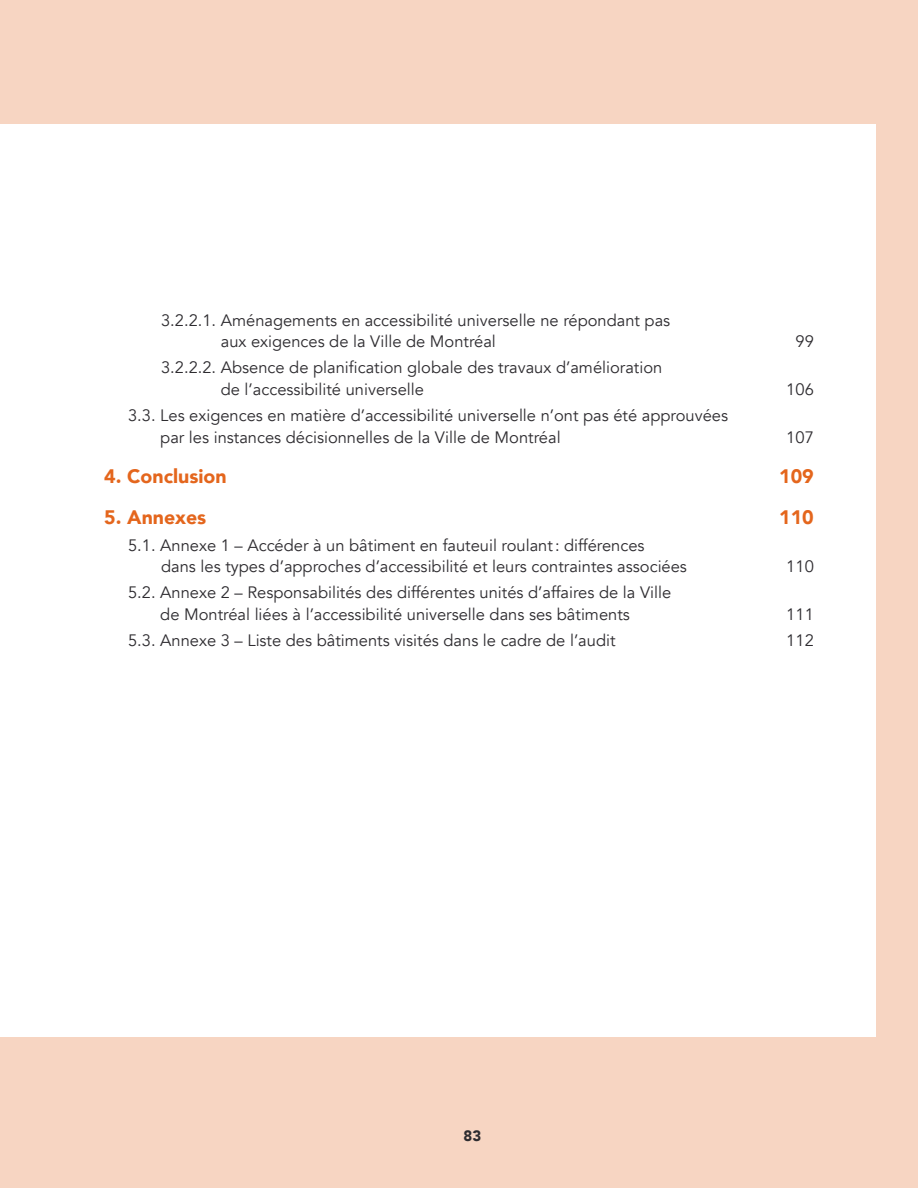
<style>
.page{position:relative;width:918px;height:1188px;background:#f7d5c2}
.page>*{position:absolute;margin:0;border:0;box-sizing:border-box;transform-origin:0 0}
.t1{font:900 19.5px "Avenir";color:#e4661d}
.t2{font:16.5px/21px "Avenir";color:#2e2c30}
.t3{font:900 15px "Avenir";color:#2e2c30}
</style>
<div class="page">
<div style="left:0;top:124px;width:875px;height:912px;background:#fff"></div>
<p class="t2" style="left:221px;top:310px;width:451px;text-indent:-60px">3.2.2.1. Aménagements en accessibilité universelle ne répondant pas aux exigences de la Ville de Montréal</p>
<p class="t2" style="left:221px;top:358px;width:443px;text-indent:-60px">3.2.2.2. Absence de planification globale des travaux d’amélioration de l’accessibilité universelle</p>
<p class="t2" style="left:160px;top:406px;width:569px;text-indent:-32px">3.3. Les exigences en matière d’accessibilité universelle n’ont pas été approuvées par les instances décisionnelles de la Ville de Montréal</p>
<p class="t2" style="left:795px;top:331px;width:20px">99</p>
<p class="t2" style="left:786px;top:379px;width:29px">106</p>
<p class="t2" style="left:786px;top:427px;width:29px">107</p>
<p class="t1" style="left:104px;top:460px;width:124px">4. Conclusion</p>
<p class="t1" style="left:779px;top:460px;width:36px">109</p>
<p class="t1" style="left:104px;top:500px;width:104px">5. Annexes</p>
<p class="t1" style="left:779px;top:500px;width:36px">110</p>
<p class="t2" style="left:161px;top:535px;width:527px;text-indent:-33px">5.1. Annexe 1 – Accéder à un bâtiment en fauteuil roulant: différences<br>dans les types d’approches d’accessibilité et leurs contraintes associées</p>
<p class="t2" style="left:786px;top:556px;width:29px">110</p>
<p class="t2" style="left:128px;top:583px;width:545px;text-align:center">5.2. Annexe 2 – Responsabilités des différentes unités d’affaires de la Ville de Montréal liées à l’accessibilité universelle dans ses bâtiments</p>
<p class="t2" style="left:786px;top:604px;width:29px">111</p>
<p class="t2" style="left:128px;top:631px;width:489px">5.3. Annexe 3 – Liste des bâtiments visités dans le cadre de l’audit</p>
<p class="t2" style="left:786px;top:631px;width:29px">112</p>
<p class="t3" style="left:464px;top:1123px;width:19px">83</p>
</div>
